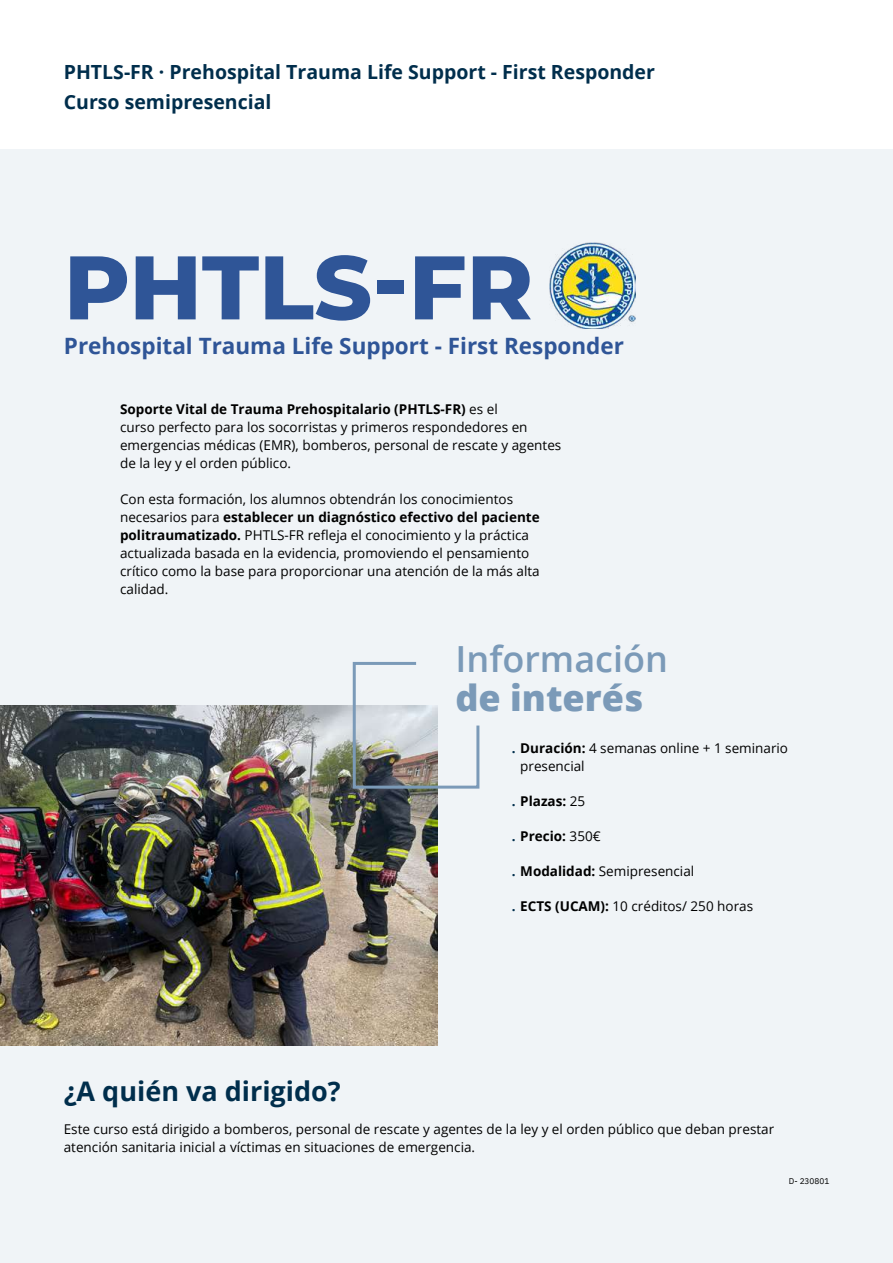
<style>
.page{position:relative;width:893px;height:1263px;background:#fff}
.page>*{position:absolute;margin:0;border:0;box-sizing:border-box;transform-origin:0 0}
.t1{font:800 90px "Montserrat";color:#2f5597}
.t2{font:600 36px "Open Sans";color:#7b9ab8}
.t3{font:800 36px "Open Sans";color:#7b9ab8}
.t4{font:700 27px "Open Sans";color:#002e4c}
.t5{font:700 22.5px "Open Sans";color:#2f5597}
.t6{font:700 19.5px/30px "Open Sans";color:#002e4c}
.t7{font:13.5px/18px "Open Sans";color:#000}
.t8{font:700 13.5px "Open Sans";color:#000}
.t9{font:8.25px "IBM Plex Sans";color:#000}
.s1{font-weight:700}
.s2{font-weight:700;color:#002e4c}
.s3{color:#002e4c}
.s4{font-weight:400}
</style>
<div class="page">
<div style="left:0;top:150px;width:893px;height:1113px;background:#f0f4f7"></div>
<img style="left:549px;top:242px;width:87px;height:86px">
<img style="left:0;top:705px;width:438px;height:340px">
<svg style="left:351px;top:662px;width:129px;height:128px"></svg>
<h3 class="t6" style="left:64px;top:56px;width:593px">PHTLS-FR · Prehospital Trauma Life Support - First Responder<br>Curso semipresencial</h3>
<h1 class="t1" style="left:64px;top:221px;width:471px">PHTLS-FR</h1>
<h3 class="t5" style="left:64px;top:330px;width:562px">Prehospital Trauma Life Support - First Responder</h3>
<p class="t7" style="left:120px;top:400px;width:443px"><span class="s1">Soporte Vital de Trauma Prehospitalario (PHTLS-FR)</span> es el<br>curso perfecto para los socorristas y primeros respondedores en emergencias médicas (EMR), bomberos, personal de rescate y agentes de la ley y el orden público.</p>
<p class="t7" style="left:120px;top:490px;width:421px">Con esta formación, los alumnos obtendrán los conocimientos necesarios para <span class="s1">establecer un diagnóstico efectivo del paciente politraumatizado.</span> PHTLS-FR refleja el conocimiento y la práctica actualizada basada en la evidencia, promoviendo el pensamiento crítico como la base para proporcionar una atención de la más alta calidad.</p>
<h2 class="t2" style="left:455px;top:634px;width:214px">Información</h2>
<h2 class="t3" style="left:455px;top:671px;width:189px">de interés</h2>
<p class="t7" style="left:520px;top:739px;width:269px;text-indent:-9px"><span class="s2">.</span> <span class="s1">Duración:</span> 4 semanas online + 1 seminario presencial</p>
<p class="t8" style="left:512px;top:792px;width:75px"><span class="s3">.</span> Plazas: <span class="s4">25</span></p>
<p class="t8" style="left:512px;top:827px;width:90px"><span class="s3">.</span> Precio: <span class="s4">350€</span></p>
<p class="t7" style="left:512px;top:862px;width:184px"><span class="s2">.</span> <span class="s1">Modalidad:</span> Semipresencial</p>
<p class="t7" style="left:512px;top:897px;width:243px"><span class="s2">.</span> <span class="s1">ECTS (UCAM):</span> 10 créditos/ 250 horas</p>
<h3 class="t4" style="left:64px;top:1072px;width:278px">¿A quién va dirigido?</h3>
<p class="t7" style="left:64px;top:1120px;width:712px">Este curso está dirigido a bomberos, personal de rescate y agentes de la ley y el orden público que deban prestar atención sanitaria inicial a víctimas en situaciones de emergencia.</p>
<p class="t9" style="left:789px;top:1175px;width:42px">D- 230801</p>
</div>
